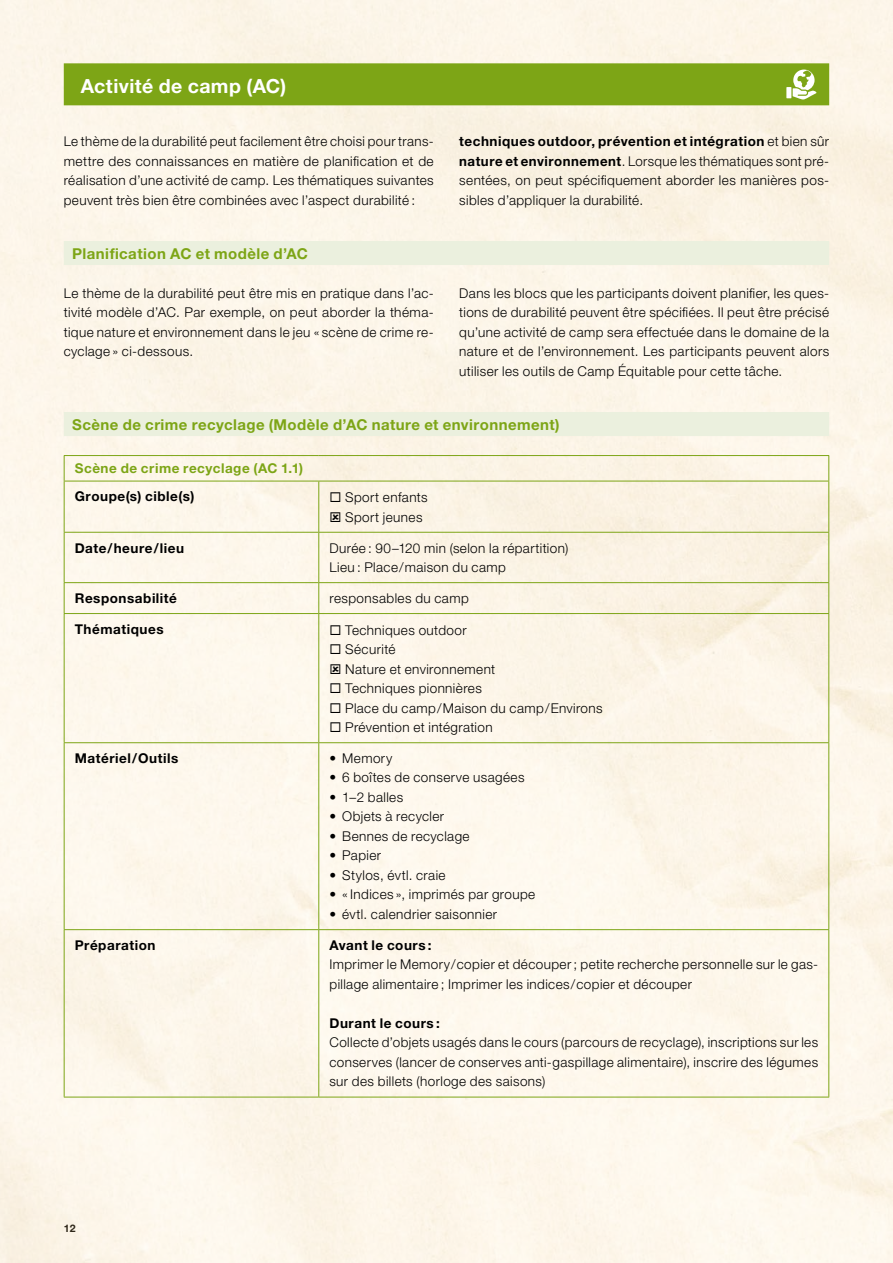
<style>
.page{position:relative;width:893px;height:1263px;background:#fff}
.page>*{position:absolute;margin:0;border:0;box-sizing:border-box;transform-origin:0 0}
.t1{font:700 19.5px "Helvetica Neue LT Std";letter-spacing:.02em;color:#fff}
.t2{font:700 15px "Helvetica Neue LT Std";letter-spacing:.03em;color:#7da516}
.t3{font:300 13.5px/19.5px "Helvetica Neue LT Std";letter-spacing:.03em;color:#000;text-align:justify}
.t4{font:700 13.5px "Helvetica Neue LT Std";letter-spacing:.04em;color:#000}
.t5{font:700 13.5px "Helvetica Neue LT Std";letter-spacing:.04em;color:#7da516}
.t6{font:700 10.5px "Helvetica Neue LT Std";color:#000}
.s1{font-weight:700}
</style>
<div class="page">
<div style="left:64px;top:63px;width:765px;height:42px;background:#7da516"></div>
<div style="left:64px;top:241px;width:765px;height:24px;background:#ebf0de"></div>
<div style="left:64px;top:412px;width:765px;height:24px;background:#ebf0de"></div>
<hr style="left:64px;top:455px;width:255px;height:1px;background:#7da516">
<svg style="left:64px;top:456px;width:1px;height:25px"></svg>
<hr style="left:319px;top:455px;width:510px;height:1px;background:#7da516">
<svg style="left:828px;top:456px;width:1px;height:25px"></svg>
<hr style="left:64px;top:481px;width:255px;height:1px;background:#7da516">
<hr style="left:64px;top:481px;width:1px;height:51px;background:#7da516">
<hr style="left:319px;top:481px;width:510px;height:1px;background:#7da516">
<hr style="left:318px;top:481px;width:1px;height:51px;background:#7da516">
<hr style="left:828px;top:481px;width:1px;height:51px;background:#7da516">
<hr style="left:64px;top:532px;width:255px;height:1px;background:#7da516">
<hr style="left:64px;top:533px;width:1px;height:49px;background:#7da516">
<hr style="left:319px;top:532px;width:510px;height:1px;background:#7da516">
<hr style="left:318px;top:533px;width:1px;height:49px;background:#7da516">
<hr style="left:828px;top:533px;width:1px;height:49px;background:#7da516">
<hr style="left:64px;top:582px;width:255px;height:1px;background:#7da516">
<hr style="left:64px;top:583px;width:1px;height:30px;background:#7da516">
<hr style="left:319px;top:582px;width:510px;height:1px;background:#7da516">
<hr style="left:318px;top:583px;width:1px;height:30px;background:#7da516">
<hr style="left:828px;top:583px;width:1px;height:30px;background:#7da516">
<hr style="left:64px;top:613px;width:255px;height:1px;background:#7da516">
<hr style="left:64px;top:614px;width:1px;height:128px;background:#7da516">
<hr style="left:319px;top:613px;width:510px;height:1px;background:#7da516">
<hr style="left:318px;top:614px;width:1px;height:128px;background:#7da516">
<hr style="left:828px;top:614px;width:1px;height:128px;background:#7da516">
<hr style="left:64px;top:742px;width:255px;height:1px;background:#7da516">
<hr style="left:64px;top:743px;width:1px;height:186px;background:#7da516">
<hr style="left:319px;top:742px;width:510px;height:1px;background:#7da516">
<hr style="left:318px;top:743px;width:1px;height:186px;background:#7da516">
<hr style="left:828px;top:743px;width:1px;height:186px;background:#7da516">
<hr style="left:64px;top:929px;width:255px;height:1px;background:#7da516">
<hr style="left:64px;top:930px;width:1px;height:167px;background:#7da516">
<hr style="left:319px;top:929px;width:510px;height:1px;background:#7da516">
<hr style="left:318px;top:930px;width:1px;height:167px;background:#7da516">
<hr style="left:828px;top:930px;width:1px;height:167px;background:#7da516">
<hr style="left:64px;top:1097px;width:255px;height:1px;background:#7da516">
<hr style="left:319px;top:1097px;width:510px;height:1px;background:#7da516">
<div style="left:786px;top:87px;width:5px;height:11px;background:#fff"></div>
<svg style="left:793px;top:70px;width:23px;height:29px"></svg>
<svg style="left:331px;top:512px;width:9px;height:10px"></svg>
<svg style="left:331px;top:664px;width:9px;height:9px"></svg>
<h1 class="t1" style="left:81px;top:74px;width:207px">Activité de camp (AC)</h1>
<p class="t3" style="left:64px;top:131px;width:371px">Le thème de la durabilité peut facilement être choisi pour trans&shy;mettre des connaissances en matière de planification et de réalisation d’une activité de camp. Les thématiques suivantes peuvent très bien être combinées avec l’aspect durabilité :</p>
<p class="t3" style="left:459px;top:131px;width:371px"><span class="s1">techniques outdoor, prévention et intégration</span> et bien sûr <span class="s1">nature et environnement</span>. Lorsque les thématiques sont pré&shy;sentées, on peut spécifiquement aborder les manières pos&shy;sibles d’appliquer la durabilité.</p>
<p class="t2" style="left:72px;top:244px;width:237px">Planification AC et modèle d’AC</p>
<p class="t3" style="left:64px;top:283px;width:371px">Le thème de la durabilité peut être mis en pratique dans l’ac&shy;tivité modèle d’AC. Par exemple, on peut aborder la théma&shy;tique nature et environnement dans le jeu « scène de crime re&shy;cyclage » ci-dessous.</p>
<p class="t3" style="left:459px;top:283px;width:371px">Dans les blocs que les participants doivent planifier, les ques&shy;tions de durabilité peuvent être spécifiées. Il peut être précisé qu’une activité de camp sera effectuée dans le domaine de la nature et de l’environnement. Les participants peuvent alors utiliser les outils de Camp Équitable pour cette tâche.</p>
<p class="t2" style="left:72px;top:415px;width:489px">Scène de crime recyclage (Modèle d’AC nature et environnement)</p>
<p class="t5" style="left:75px;top:460px;width:230px">Scène de crime recyclage (AC 1.1)</p>
<p class="t4" style="left:75px;top:488px;width:121px">Groupe(s) cible(s)</p>
<p class="t3" style="left:345px;top:487px;width:84px;text-indent:-16px">◻ Sport enfants<br>Sport jeunes</p>
<p class="t4" style="left:75px;top:539px;width:111px">Date/heure/lieu</p>
<p class="t3" style="left:329px;top:538px;width:240px">Durée : 90–120 min (selon la répartition)<br>Lieu : Place/maison du camp</p>
<p class="t4" style="left:75px;top:590px;width:104px">Responsabilité</p>
<p class="t3" style="left:329px;top:588px;width:141px">responsables du camp</p>
<p class="t4" style="left:75px;top:621px;width:90px">Thématiques</p>
<p class="t3" style="left:329px;top:620px;width:139px">◻ Techniques outdoor</p>
<p class="t3" style="left:345px;top:639px;width:152px;text-indent:-16px">◻ Sécurité<br>Nature et environnement</p>
<p class="t3" style="left:329px;top:678px;width:154px">◻ Techniques pionnières</p>
<p class="t3" style="left:329px;top:698px;width:275px">◻ Place du camp/Maison du camp/Environs</p>
<p class="t3" style="left:329px;top:717px;width:165px">◻ Prévention et intégration</p>
<p class="t4" style="left:75px;top:750px;width:105px">Matériel/Outils</p>
<p class="t3" style="left:329px;top:748px;width:64px">• Memory</p>
<p class="t3" style="left:329px;top:768px;width:197px">• 6 boîtes de conserve usagées</p>
<p class="t3" style="left:329px;top:787px;width:75px">• 1–2 balles</p>
<p class="t3" style="left:329px;top:807px;width:116px">• Objets à recycler</p>
<p class="t3" style="left:329px;top:826px;width:142px">• Bennes de recyclage</p>
<p class="t3" style="left:329px;top:846px;width:53px">• Papier</p>
<p class="t3" style="left:329px;top:865px;width:118px">• Stylos, évtl. craie</p>
<p class="t3" style="left:329px;top:885px;width:207px">• « Indices », imprimés par groupe</p>
<p class="t3" style="left:329px;top:904px;width:169px">• évtl. calendrier saisonnier</p>
<p class="t4" style="left:75px;top:937px;width:82px">Préparation</p>
<p class="t4" style="left:329px;top:937px;width:104px">Avant le cours :</p>
<p class="t3" style="left:329px;top:954px;width:490px">Imprimer le Memory/copier et découper ; petite recherche personnelle sur le gas&shy;pillage alimentaire ; Imprimer les indices/copier et découper</p>
<p class="t4" style="left:329px;top:1015px;width:112px">Durant le cours :</p>
<p class="t3" style="left:329px;top:1032px;width:490px">Collecte d’objets usagés dans le cours (parcours de recyclage), inscriptions sur les conserves (lancer de conserves anti-gaspillage alimentaire), inscrire des légumes sur des billets (horloge des saisons)</p>
<p class="t6" style="left:64px;top:1222px;width:13px">12</p>
</div>
